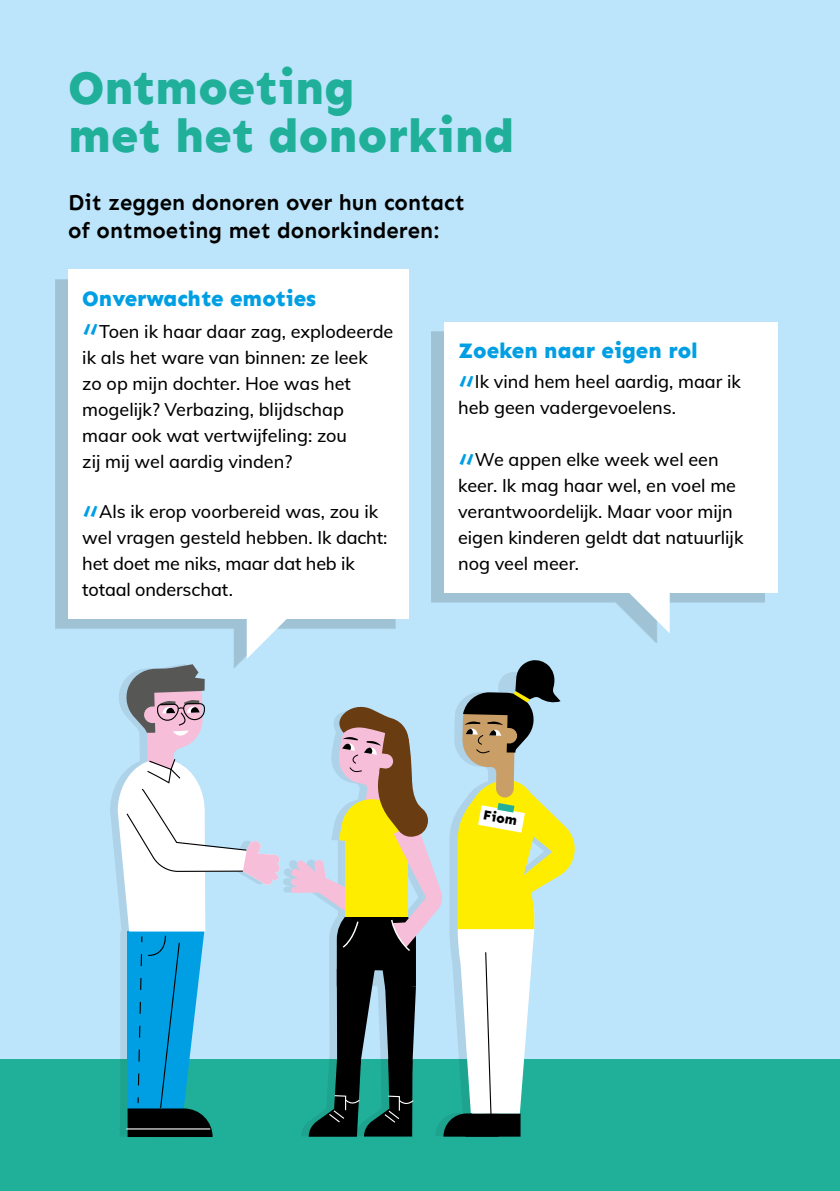
<style>
.page{position:relative;width:840px;height:1191px;background:#fff}
.page>*{position:absolute;margin:0;border:0;box-sizing:border-box;transform-origin:0 0}
.t1{font:800 48px/48px "Sen";color:#20b099}
.t2{font:40px "Sen";color:#009fe3}
.t3{font:700 22px/28px "Sen";color:#000}
.t4{font:800 22px "Sen";color:#009fe3}
.t5{font:500 18px/26px "Muli";color:#000}
.t6{font:800 13.8px "Sen";color:#000}
</style>
<div class="page">
<div style="left:0;top:0;width:839px;height:1059px;background:#bce4fa"></div>
<div style="left:0;top:1059px;width:839px;height:132px;background:#20b099"></div>
<svg style="left:110px;top:782px;width:8px;height:106px"></svg>
<div style="left:55px;top:279px;width:340px;height:389px;background:#000;opacity:.15"></div>
<div style="left:68px;top:270px;width:340px;height:349px;background:#fff"></div>
<svg style="left:118px;top:616px;width:457px;height:521px"></svg>
<div style="left:430px;top:331px;width:334px;height:312px;background:#000;opacity:.15"></div>
<div style="left:443px;top:322px;width:334px;height:270px;background:#fff"></div>
<svg style="left:626px;top:592px;width:43px;height:41px"></svg>
<h1 class="t1" style="left:68px;top:64px;width:448px">Ontmoeting<br>met het donorkind</h1>
<p class="t3" style="left:68px;top:189px;width:398px">Dit zeggen donoren over hun contact of ontmoeting met donorkinderen:</p>
<p class="t4" style="left:82px;top:286px;width:235px">Onverwachte emoties</p>
<h2 class="t2" style="left:82px;top:315px;width:18px">“</h2>
<p class="t5" style="left:82px;top:318px;width:312px;text-indent:17px">Toen ik haar daar zag, explodeerde ik als het ware van binnen: ze leek<br>zo op mijn dochter. Hoe was het mogelijk? Verbazing, blijdschap<br>maar ook wat vertwijfeling: zou<br>zij mij wel aardig vinden?</p>
<h2 class="t2" style="left:82px;top:497px;width:18px">“</h2>
<p class="t5" style="left:82px;top:498px;width:306px;text-indent:17px">Als ik erop voorbereid was, zou ik wel vragen gesteld hebben. Ik dacht: het doet me niks, maar dat heb ik totaal onderschat.</p>
<p class="t4" style="left:458px;top:338px;width:241px">Zoeken naar eigen rol</p>
<h2 class="t2" style="left:458px;top:367px;width:18px">“</h2>
<p class="t5" style="left:458px;top:368px;width:284px;text-indent:17px">Ik vind hem heel aardig, maar ik heb geen vadergevoelens.</p>
<h2 class="t2" style="left:458px;top:445px;width:18px">“</h2>
<p class="t5" style="left:458px;top:446px;width:287px;text-indent:17px">We appen elke week wel een keer. Ik mag haar wel, en voel me verantwoordelijk. Maar voor mijn eigen kinderen geldt dat natuurlijk nog veel meer.</p>
<p class="t6" style="left:484px;top:807px;width:36px;rotate:10deg">Fiom</p>
</div>
